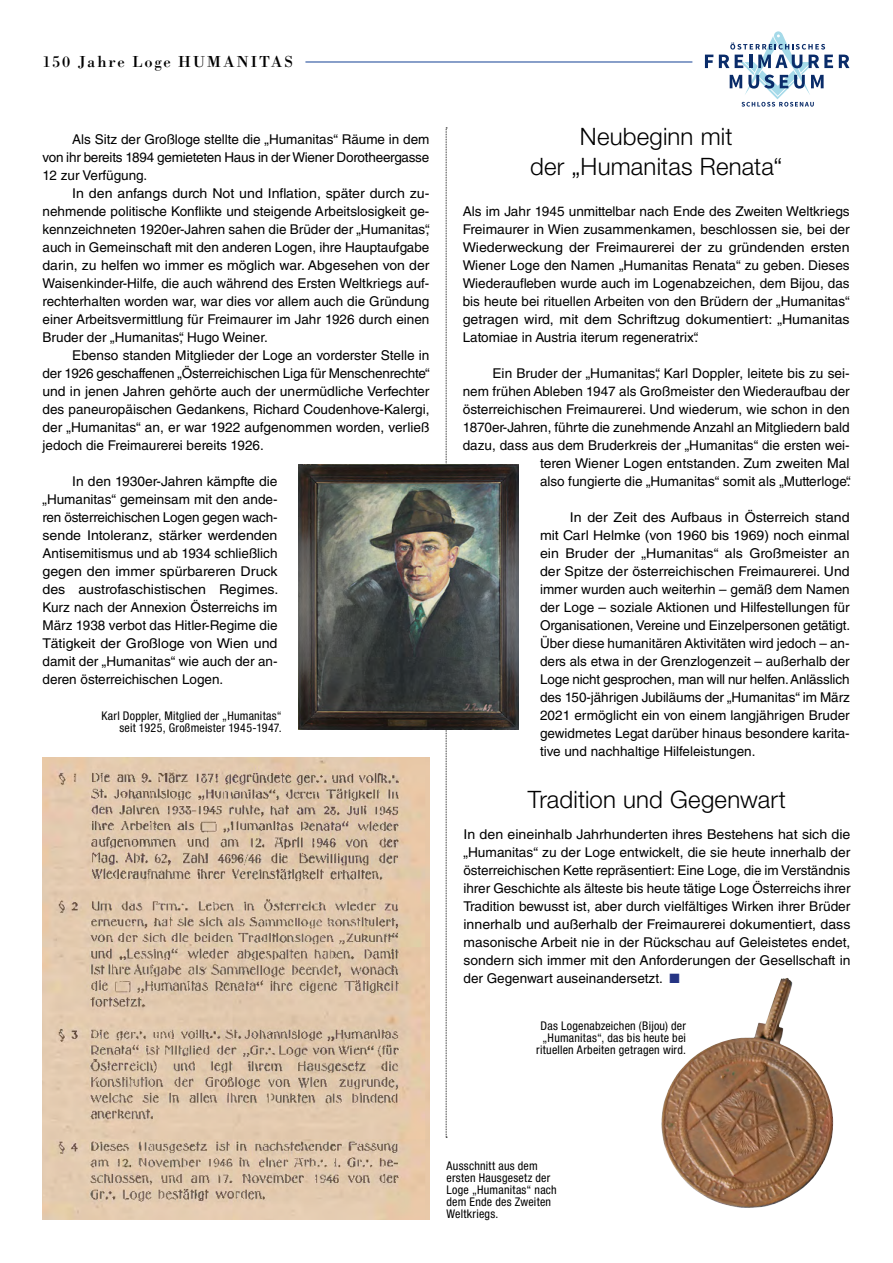
<style>
.page{position:relative;width:893px;height:1263px;background:#fff}
.page>*{position:absolute;margin:0;border:0;box-sizing:border-box;transform-origin:0 0}
.t1{font:300 24px/30px "Helvetica Neue LT Std";letter-spacing:.005em;color:#000;text-align:center}
.t2{font:16.5px "Bodoni Std";letter-spacing:.115em;color:#000}
.t3{font:13.5px/18px "Helvetica LT Std";color:#000;text-align:justify}
.t4{font:13.5px/18px "Helvetica LT Std";color:#000;text-align:justify;scale:1.05 1}
.t5{font:condensed 12px/12px "Helvetica Neue LT Std";letter-spacing:.02em;color:#000;text-align:center}
.s1{color:#253483}
</style>
<div class="page">
<hr style="left:305px;top:62px;width:387px;height:1px;background:#134094">
<svg style="left:446px;top:128px;width:1px;height:1010px"></svg>
<img style="left:43px;top:757px;width:386px;height:462px">
<img style="left:661px;top:978px;width:172px;height:230px">
<img style="left:299px;top:465px;width:220px;height:264px">
<svg style="left:705px;top:55px;width:8px;height:13px"></svg>
<svg style="left:839px;top:55px;width:10px;height:13px"></svg>
<svg style="left:719px;top:31px;width:114px;height:76px"></svg>
<p class="t2" style="left:43px;top:52px;width:252px">150 Jahre Loge HUMANITAS</p>
<p class="t3" style="left:43px;top:130px;width:388px;text-indent:30px">Als Sitz der Großloge stellte die „Humanitas“ Räume in dem von ihr bereits 1894 gemieteten Haus in der Wiener Dorotheergasse 12 zur Verfügung.</p>
<p class="t4" style="left:43px;top:184px;width:370px;text-indent:30px">In den anfangs durch Not und Inflation, später durch zu&shy;nehmende politische Konflikte und steigende Arbeitslosigkeit ge&shy;kennzeichneten 1920er-Jahren sahen die Brüder der „Humanitas“, auch in Gemeinschaft mit den anderen Logen, ihre Hauptaufgabe darin, zu helfen wo immer es möglich war. Abgesehen von der Waisenkinder-Hilfe, die auch während des Ersten Weltkriegs auf&shy;rechterhalten worden war, war dies vor allem auch die Gründung einer Arbeitsvermittlung für Freimaurer im Jahr 1926 durch einen Bruder der „Humanitas“, Hugo Weiner.</p>
<p class="t3" style="left:43px;top:346px;width:388px;text-indent:30px">Ebenso standen Mitglieder der Loge an vorderster Stelle in der 1926 geschaffenen „Österreichischen Liga für Menschenrechte“ und in jenen Jahren gehörte auch der unermüdliche Verfechter des paneuropäischen Gedankens, Richard Coudenhove-Kalergi, der „Humanitas“ an, er war 1922 aufgenommen worden, verließ jedoch die Freimaurerei bereits 1926.</p>
<p class="t3" style="left:43px;top:472px;width:237px;text-indent:30px">In den 1930er-Jahren kämpfte die „Humanitas“ gemeinsam mit den ande&shy;ren österreichischen Logen gegen wach&shy;sende Intoleranz, stärker werdenden Antisemitismus und ab 1934 schließlich gegen den immer spürbareren Druck des austrofaschistischen Regimes.<br>Kurz nach der Annexion Österreichs im März 1938 verbot das Hitler-Regime die Tätigkeit der Großloge von Wien und damit der „Humanitas“ wie auch der an&shy;deren österreichischen Logen.</p>
<p class="t5" style="left:102px;top:710px;width:182px;text-align:right">Karl Doppler, Mitglied der „Humanitas“ seit 1925, Großmeister 1945-1947.</p>
<h1 class="t1" style="left:530px;top:121px;width:254px">Neubeginn mit<br>der „Humanitas Renata“</h1>
<p class="t3" style="left:463px;top:202px;width:388px">Als im Jahr 1945 unmittelbar nach Ende des Zweiten Weltkriegs Freimaurer in Wien zusammenkamen, beschlossen sie, bei der Wiederweckung der Freimaurerei der zu gründenden ersten Wiener Loge den Namen „Humanitas Renata“ zu geben. Dieses Wiederaufleben wurde auch im Logenabzeichen, dem Bijou, das bis heute bei rituellen Arbeiten von den Brüdern der „Humanitas“ getragen wird, mit dem Schriftzug dokumentiert: „Humanitas Latomiae in Austria iterum regeneratrix“.</p>
<p class="t3" style="left:463px;top:364px;width:390px;text-align:right">Ein Bruder der „Humanitas“, Karl Doppler, leitete bis zu sei-<br>nem frühen Ableben 1947 als Großmeister den Wiederaufbau der österreichischen Freimaurerei. Und wiederum, wie schon in den 1870er-Jahren, führte die zunehmende Anzahl an Mitgliedern bald dazu, dass aus dem Bruderkreis der „Humanitas“ die ersten wei&shy;teren Wiener Logen entstanden. Zum zweiten Mal<br>also fungierte die „Humanitas“ somit als „Mutterloge“.</p>
<p class="t4" style="left:540px;top:508px;width:297px;text-indent:30px">In der Zeit des Aufbaus in Österreich stand mit Carl Helmke (von 1960 bis 1969) noch einmal ein Bruder der „Humanitas“ als Großmeister an der Spitze der österreichischen Freimaurerei. Und immer wurden auch weiterhin – gemäß dem Namen der Loge – soziale Aktionen und Hilfestellungen für Organisationen, Vereine und Einzelpersonen getätigt.<br>Über diese humanitären Aktivitäten wird jedoch – an&shy;ders als etwa in der Grenzlogenzeit – außerhalb der Loge nicht gesprochen, man will nur helfen. Anlässlich des 150-jährigen Jubiläums der „Humanitas“ im März 2021 ermöglicht ein von einem langjährigen Bruder gewidmetes Legat darüber hinaus besondere karita&shy;tive und nachhaltige Hilfeleistungen.</p>
<h1 class="t1" style="left:528px;top:784px;width:260px">Tradition und Gegenwart</h1>
<p class="t4" style="left:463px;top:825px;width:370px">In den eineinhalb Jahrhunderten ihres Bestehens hat sich die „Humanitas“ zu der Loge entwickelt, die sie heute innerhalb der österreichischen Kette repräsentiert: Eine Loge, die im Verständnis ihrer Geschichte als älteste bis heute tätige Loge Österreichs ihrer Tradition bewusst ist, aber durch vielfältiges Wirken ihrer Brüder innerhalb und außerhalb der Freimaurerei dokumentiert, dass masonische Arbeit nie in der Rückschau auf Geleistetes endet, sondern sich immer mit den Anforderungen der Gesellschaft in der Gegenwart auseinandersetzt. <span class="s1">■</span></p>
<p class="t5" style="left:536px;top:1019px;width:151px">Das Logenabzeichen (Bijou) der „Humanitas“, das bis heute bei rituellen Arbeiten getragen wird.</p>
<p class="t5" style="left:446px;top:1159px;width:112px;text-align:left">Ausschnitt aus dem ersten Hausgesetz der<br>Loge „Humanitas“ nach dem Ende des Zweiten<br>Weltkriegs.</p>
</div>
